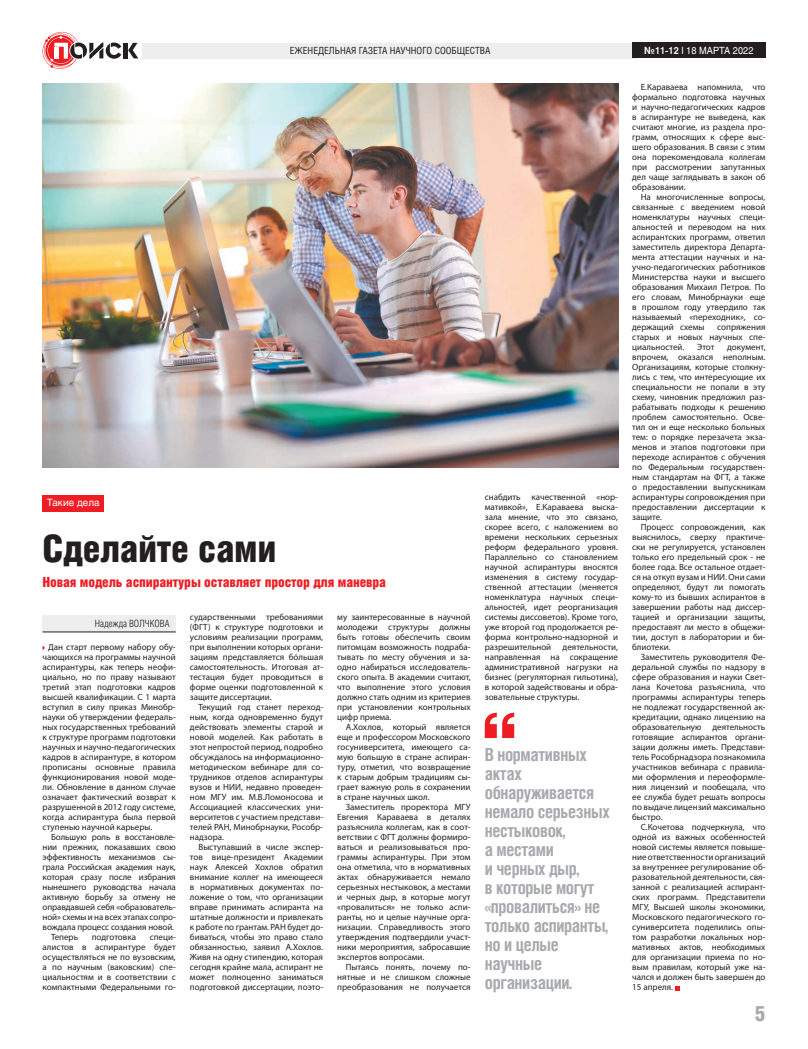
<style>
.page{position:relative;width:808px;height:1049px;background:#fff}
.page>*{position:absolute;margin:0;border:0;box-sizing:border-box;transform-origin:0 0}
.t1{font:38px "Helios Cond Black C";letter-spacing:-.01em;color:#231f20}
.t2{font:21.1px "Helios Cond Black C";color:#a8a9ad}
.t3{font:700 18px/19px "Helios Cond C";letter-spacing:-.02em;color:#a8a9ad;scale:.96 1}
.t4{font:14px "Helios Cond Black C";letter-spacing:-.01em;color:#ee1d23}
.t5{font:10px "Helios Cond Light C";color:#231f20}
.t6{font:10px "Helios C";color:#fff}
.t7{font:9.8px "Helios Cond C";color:#231f20}
.t8{font:9.8px "Helios C";color:#fff;scale:.93 1}
.t9{font:9px/10px "Myriad Pro";color:#231f20;text-align:justify}
.s1{font-weight:700}
.s2{font-weight:700;color:#f2f3f4}
</style>
<div class="page">
<hr style="left:124px;top:43px;width:4px;height:15px;background:#231f20">
<svg style="left:128px;top:43px;width:10px;height:15px"></svg>
<svg style="left:43px;top:32px;width:78px;height:37px"></svg>
<div style="left:142px;top:43px;width:496px;height:16px;background:#eeeeef"></div>
<div style="left:632px;top:43px;width:133px;height:15px;background:#231f20"></div>
<svg style="left:485px;top:713px;width:29px;height:25px"></svg>
<svg style="left:675px;top:986px;width:4px;height:4px"></svg>
<div style="left:43px;top:495px;width:61px;height:17px;background:#ee1d23"></div>
<img style="left:43px;top:84px;width:575px;height:383px">
<div style="left:43px;top:616px;width:133px;height:16px;background:#eeeeef"></div>
<hr style="left:43px;top:632px;width:133px;height:1px;background:#231f20">
<p class="t7" style="left:290px;top:45px;width:202px">ЕЖЕНЕДЕЛЬНАЯ ГАЗЕТА НАУЧНОГО СООБЩЕСТВА</p>
<p class="t8" style="left:644px;top:44px;width:119px"><span class="s1">№</span><span class="s2">11-12</span> I 18 МАРТА 2022</p>
<p class="t6" style="left:47px;top:497px;width:54px">Такие дела</p>
<h1 class="t1" style="left:43px;top:527px;width:235px">Сделайте сами</h1>
<h3 class="t4" style="left:43px;top:574px;width:345px">Новая модель аспирантуры оставляет простор для маневра</h3>
<p class="t9" style="left:190px;top:612px;width:135px">сударственными требованиями (ФГТ) к структуре подготовки и условиям реализации программ, при выполнении которых органи&shy;зациям представляется бóльшая самостоятельность. Итоговая ат&shy;тестация будет проводиться в форме оценки подготовленной к защите диссертации.</p>
<p class="t9" style="left:190px;top:702px;width:135px;text-indent:9px">Текущий год станет переход&shy;ным, когда одновременно будут действовать элементы старой и новой моделей. Как работать в этот непростой период, подробно обсуждалось на информационно&shy;методическом вебинаре для со&shy;трудников отделов аспирантуры вузов и НИИ, недавно проведен&shy;ном МГУ им. М.В.Ломоносова и Ассоциацией классических уни&shy;верситетов с участием представи&shy;телей РАН, Минобрнауки, Рособр&shy;надзора.</p>
<p class="t9" style="left:190px;top:842px;width:135px;text-indent:9px">Выступавший в числе экспер&shy;тов вице-президент Академии наук Алексей Хохлов обратил внимание коллег на имеющееся в нормативных документах по&shy;ложение о том, что организации вправе принимать аспиранта на штатные должности и привлекать к работе по грантам. РАН будет до&shy;биваться, чтобы это право стало обязанностью, заявил А.Хохлов.<br>Живя на одну стипендию, которая сегодня крайне мала, аспирант не может полноценно заниматься подготовкой диссертации, поэто-</p>
<p class="t9" style="left:337px;top:612px;width:135px">му заинтересованные в научной молодежи структуры должны быть готовы обеспечить своим питомцам возможность подраба&shy;тывать по месту обучения и за&shy;одно набираться исследователь&shy;ского опыта. В академии считают, что выполнение этого условия должно стать одним из критериев при установлении контрольных цифр приема.</p>
<p class="t9" style="left:337px;top:722px;width:135px;text-indent:9px">А.Хохлов, который является еще и профессором Московского госуниверситета, имеющего са&shy;мую большую в стране аспиран&shy;туру, отметил, что возвращение к старым добрым традициям сы&shy;грает важную роль в сохранении в стране научных школ.</p>
<p class="t9" style="left:337px;top:802px;width:135px;text-indent:9px">Заместитель проректора МГУ Евгения Караваева в деталях разъяснила коллегам, как в соот&shy;ветствии с ФГТ должны формиро&shy;ваться и реализовываться про&shy;граммы аспирантуры. При этом она отметила, что в нормативных актах обнаруживается немало серьезных нестыковок, а местами и черных дыр, в которые могут «провалиться» не только аспи&shy;ранты, но и целые научные орга&shy;низации. Справедливость этого утверждения подтвердили участ&shy;ники мероприятия, забросавшие экспертов вопросами.</p>
<p class="t9" style="left:337px;top:962px;width:135px;text-indent:9px">Пытаясь понять, почему по&shy;нятные и не слишком сложные преобразования не получается</p>
<p class="t5" style="left:95px;top:618px;width:76px">Надежда ВОЛЧКОВА</p>
<p class="t9" style="left:43px;top:642px;width:135px;text-indent:5px">Дан старт первому набору обу&shy;чающихся на программы научной аспирантуры, как теперь неофи&shy;циально, но по праву называют третий этап подготовки кадров высшей квалификации. С 1 марта вступил в силу приказ Минобр&shy;науки об утверждении федераль&shy;ных государственных требований к структуре программ подготовки научных и научно-педагогических кадров в аспирантуре, в котором прописаны основные правила функционирования новой моде&shy;ли. Обновление в данном случае означает фактический возврат к разрушенной в 2012 году системе, когда аспирантура была первой ступенью научной карьеры.</p>
<p class="t9" style="left:51px;top:832px;width:126px">Большую роль в восстановле-</p>
<p class="t9" style="left:43px;top:842px;width:135px">нии прежних, показавших свою</p>
<p class="t9" style="left:43px;top:852px;width:135px">эффективность механизмов сы-</p>
<p class="t9" style="left:43px;top:862px;width:135px">грала Российская академия наук,</p>
<p class="t9" style="left:43px;top:872px;width:135px">которая сразу после избрания</p>
<p class="t9" style="left:43px;top:882px;width:135px">нынешнего руководства начала</p>
<p class="t9" style="left:43px;top:892px;width:135px">активную борьбу за отмену не</p>
<p class="t9" style="left:43px;top:902px;width:135px">оправдавшей себя «образователь-</p>
<p class="t9" style="left:43px;top:912px;width:135px">ной» схемы и на всех этапах сопро-</p>
<p class="t9" style="left:43px;top:922px;width:133px">вождала процесс создания новой.</p>
<p class="t9" style="left:51px;top:932px;width:29px">Теперь</p>
<p class="t9" style="left:92px;top:932px;width:46px">подготовка</p>
<p class="t9" style="left:43px;top:932px;width:135px;text-indent:107px">специ&shy;алистов в аспирантуре будет осуществляться не по вузовским, а по научным (ваковским) спе&shy;циальностям и в соответствии с компактными Федеральными го-</p>
<p class="t9" style="left:485px;top:492px;width:135px">снабдить качественной «нор&shy;мативкой», Е.Караваева выска&shy;зала мнение, что это связано, скорее всего, с наложением во времени нескольких серьезных реформ федерального уровня.<br>Параллельно со становлением научной аспирантуры вносятся изменения в систему государ&shy;ственной аттестации (меняется номенклатура научных специ&shy;альностей, идет реорганизация системы диссоветов). Кроме того, уже второй год продолжается ре&shy;форма контрольно-надзорной и разрешительной</p>
<p class="t9" style="left:485px;top:642px;width:135px;text-indent:78px">деятельности, направленная на сокращение административной нагрузки на бизнес (регуляторная гильотина), в которой задействованы и обра&shy;зовательные структуры.</p>
<h3 class="t3" style="left:485px;top:744px;width:132px">В нормативных актах обнаруживается немало серьезных нестыковок,<br>а местами<br>и черных дыр,<br>в которые могут «провалиться» не только аспиранты, но и целые научные организации.</h3>
<p class="t9" style="left:632px;top:82px;width:135px;text-indent:9px">Е.Караваева напомнила, что формально подготовка научных и научно-педагогических кадров в аспирантуре не выведена, как считают многие, из раздела про&shy;грамм, относящих к сфере выс&shy;шего образования. В связи с этим она порекомендовала коллегам при рассмотрении запутанных дел чаще заглядывать в закон об образовании.</p>
<p class="t9" style="left:632px;top:192px;width:135px;text-indent:9px">На многочисленные вопросы, связанные с введением новой номенклатуры научных специ&shy;альностей и переводом на них аспирантских программ, ответил заместитель директора Департа&shy;мента аттестации научных и на&shy;учно-педагогических работников Министерства науки и высшего образования Михаил Петров. По его словам, Минобрнауки еще в прошлом году утвердило так называемый «переходник», со&shy;держащий схемы</p>
<p class="t9" style="left:632px;top:322px;width:135px;text-indent:85px">сопряжения старых и новых научных спе&shy;циальностей.</p>
<p class="t9" style="left:697px;top:342px;width:19px">Этот</p>
<p class="t9" style="left:632px;top:342px;width:135px;text-indent:95px">документ, впрочем, оказался неполным.<br>Организациям, которые столкну&shy;лись с тем, что интересующие их специальности не попали в эту схему, чиновник предложил раз&shy;рабатывать подходы к решению проблем самостоятельно. Осве&shy;тил он и еще несколько больных тем: о порядке перезачета экза&shy;менов и этапов подготовки при переходе аспирантов с обучения по Федеральным государствен&shy;ным стандартам на ФГТ, а также о предоставлении выпускникам аспирантуры сопровождения при предоставлении диссертации к защите.</p>
<p class="t9" style="left:632px;top:522px;width:135px;text-indent:9px">Процесс сопровождения, как выяснилось, сверху практиче&shy;ски не регулируется, установлен только его предельный срок - не более года. Все остальное отдает&shy;ся на откуп вузам и НИИ. Они сами определяют, будут ли помогать кому-то из бывших аспирантов в завершении работы над диссер&shy;тацией и организации защиты, предоставят ли место в общежи&shy;тии, доступ в лаборатории и би&shy;блиотеки.</p>
<p class="t9" style="left:632px;top:652px;width:135px;text-indent:9px">Заместитель руководителя Фе&shy;деральной службы по надзору в сфере образования и науки Свет&shy;лана Кочетова разъяснила, что программы аспирантуры теперь не подлежат государственной ак&shy;кредитации, однако лицензию на образовательную деятельность готовящие аспирантов органи&shy;зации должны иметь. Представи&shy;тель Рособрнадзора познакомила участников вебинара с правила&shy;ми оформления и переоформле&shy;ния лицензий и пообещала, что ее служба будет решать вопросы по выдаче лицензий максимально быстро.</p>
<p class="t9" style="left:632px;top:822px;width:135px;text-indent:9px">С.Кочетова подчеркнула, что одной из важных особенностей новой системы является повыше&shy;ние ответственности организаций за внутреннее регулирование об&shy;разовательной деятельности, свя&shy;занной с реализацией аспирант&shy;ских программ. Представители МГУ, Высшей школы экономики, Московского педагогического го&shy;суниверситета поделились опы&shy;том разработки локальных нор&shy;мативных актов, необходимых для организации приема по но&shy;вым правилам, который уже на&shy;чался и должен быть завершен до 15 апреля.</p>
<h2 class="t2" style="left:755px;top:1001px;width:12px">5</h2>
</div>
